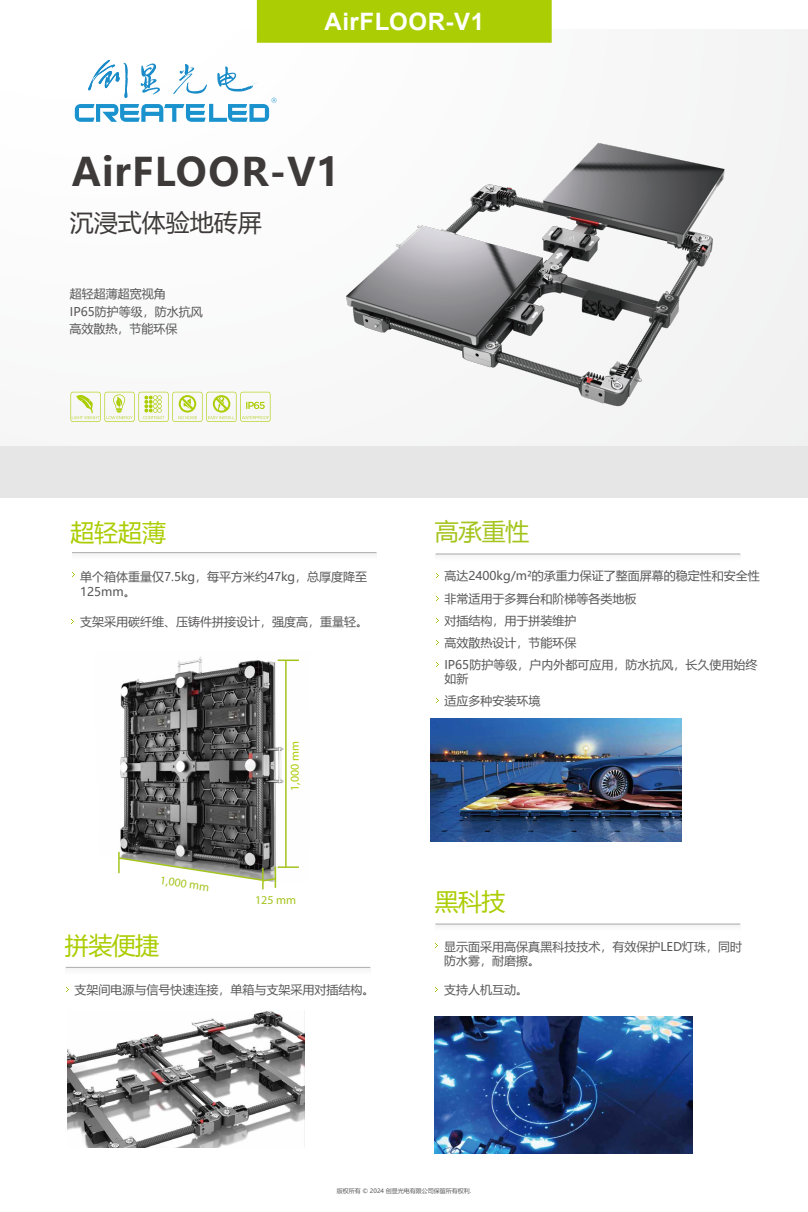
<style>
.page{position:relative;width:808px;height:1212px;background:#fff}
.page>*{position:absolute;margin:0;border:0;box-sizing:border-box;transform-origin:0 0}
.t1{font:700 39px "Microsoft Ya Hei";letter-spacing:.025em;color:#3e3a39}
.t2{font:24px "Microsoft Ya Hei";letter-spacing:-.025em;color:#abcd03}
.t3{font:700 24px "Arial";letter-spacing:.025em;color:#fff}
.t4{font:24px "Microsoft Ya Hei";color:#3e3a39}
.t5{font:24px "Microsoft Ya Hei";color:#a3c41d}
.t6{font:12px/14.4px "Microsoft Ya Hei";color:#595757}
.t7{font:12px "Myriad Pro";color:#a3c41d}
.t8{font:12px "Myriad Pro";color:#abcd03}
.t9{font:6px "Microsoft Ya Hei";color:#595757}
</style>
<div class="page">
<img style="left:118px;top:656px;width:166px;height:212px">
<div style="left:0;top:30px;width:808px;height:460px;background:#f9f9f9"></div>
<div style="left:0;top:446px;width:808px;height:51px;background:#e6e6e6"></div>
<div style="left:257px;top:0;width:295px;height:43px;background:#abcd03"></div>
<svg style="left:71px;top:392px;width:199px;height:30px"></svg>
<svg style="left:72px;top:553px;width:304px;height:1px"></svg>
<hr style="left:72px;top:552px;width:304px;height:1px;background:#adadad">
<div style="left:66px;top:967px;width:304px;height:9px;background:#f9f9fa"></div>
<hr style="left:66px;top:967px;width:304px;height:1px;background:#adadad">
<div style="left:436px;top:924px;width:304px;height:9px;background:#fafafa"></div>
<hr style="left:436px;top:924px;width:304px;height:1px;background:#adadad">
<img style="left:435px;top:1016px;width:257px;height:137px">
<div style="left:436px;top:554px;width:304px;height:9px;background:#fafafa"></div>
<hr style="left:436px;top:554px;width:304px;height:1px;background:#adadad">
<hr style="left:278px;top:866px;width:21px;height:2px;background:#a3c41d">
<hr style="left:278px;top:659px;width:21px;height:2px;background:#a3c41d">
<hr style="left:118px;top:852px;width:2px;height:21px;background:#a3c41d">
<hr style="left:285px;top:660px;width:2px;height:207px;background:#a3c41d">
<hr style="left:262px;top:868px;width:2px;height:21px;background:#a3c41d">
<svg style="left:118px;top:856px;width:159px;height:32px"></svg>
<img style="left:346px;top:143px;width:379px;height:264px">
<img style="left:67px;top:1010px;width:238px;height:137px">
<img style="left:431px;top:718px;width:251px;height:123px">
<svg style="left:75px;top:60px;width:202px;height:62px"></svg>
<h2 class="t3" style="left:324px;top:4px;width:161px">AirFLOOR-V1</h2>
<h1 class="t1" style="left:72px;top:145px;width:270px">AirFLOOR-V1</h1>
<h2 class="t4" style="left:70px;top:206px;width:194px">沉浸式体验地砖屏</h2>
<p class="t6" style="left:70px;top:284px;width:134px;line-height:18px">超轻超薄超宽视角<br>IP65防护等级，防水抗风</p>
<p class="t6" style="left:70px;top:321px;width:109px">高效散热，节能环保</p>
<h2 class="t2" style="left:71px;top:516px;width:97px">超轻超薄</h2>
<p class="t6" style="left:80px;top:569px;width:288px">单个箱体重量仅7.5kg，每平方米约47kg，总厚度降至<br>125mm。</p>
<p class="t6" style="left:80px;top:614px;width:289px">支架采用碳纤维、压铸件拼接设计，强度高，重量轻。</p>
<p class="t7" style="left:161px;top:873px;width:51px;rotate:8deg">1,000 mm</p>
<h2 class="t2" style="left:65px;top:929px;width:96px">拼装便捷</h2>
<p class="t8" style="left:287px;top:791px;width:51px;rotate:-90deg">1,000 mm</p>
<p class="t7" style="left:255px;top:893px;width:43px">125 mm</p>
<p class="t6" style="left:74px;top:982px;width:301px">支架间电源与信号快速连接，单箱与支架采用对插结构。</p>
<h2 class="t5" style="left:435px;top:515px;width:96px">高承重性</h2>
<p class="t6" style="left:444px;top:569px;width:317px">高达2400kg/m²的承重力保证了整面屏幕的稳定性和安全性</p>
<p class="t6" style="left:444px;top:591px;width:193px">非常适用于多舞台和阶梯等各类地板</p>
<p class="t6" style="left:444px;top:609px;width:314px;line-height:21.9px">对插结构，用于拼装维护<br>高效散热设计，节能环保<br>IP65防护等级，户内外都可应用，防水抗风，长久使用始终</p>
<p class="t6" style="left:444px;top:668px;width:97px;line-height:21.6px">如新<br>适应多种安装环境</p>
<h2 class="t2" style="left:435px;top:885px;width:72px">黑科技</h2>
<p class="t6" style="left:444px;top:939px;width:299px">显示面采用高保真黑科技技术，有效保护LED灯珠，同时防水雾，耐磨擦。</p>
<p class="t6" style="left:444px;top:982px;width:85px">支持人机互动。</p>
<p class="t9" style="left:337px;top:1186px;width:136px">版权所有 © 2024 创显光电有限公司保留所有权利.</p>
</div>
